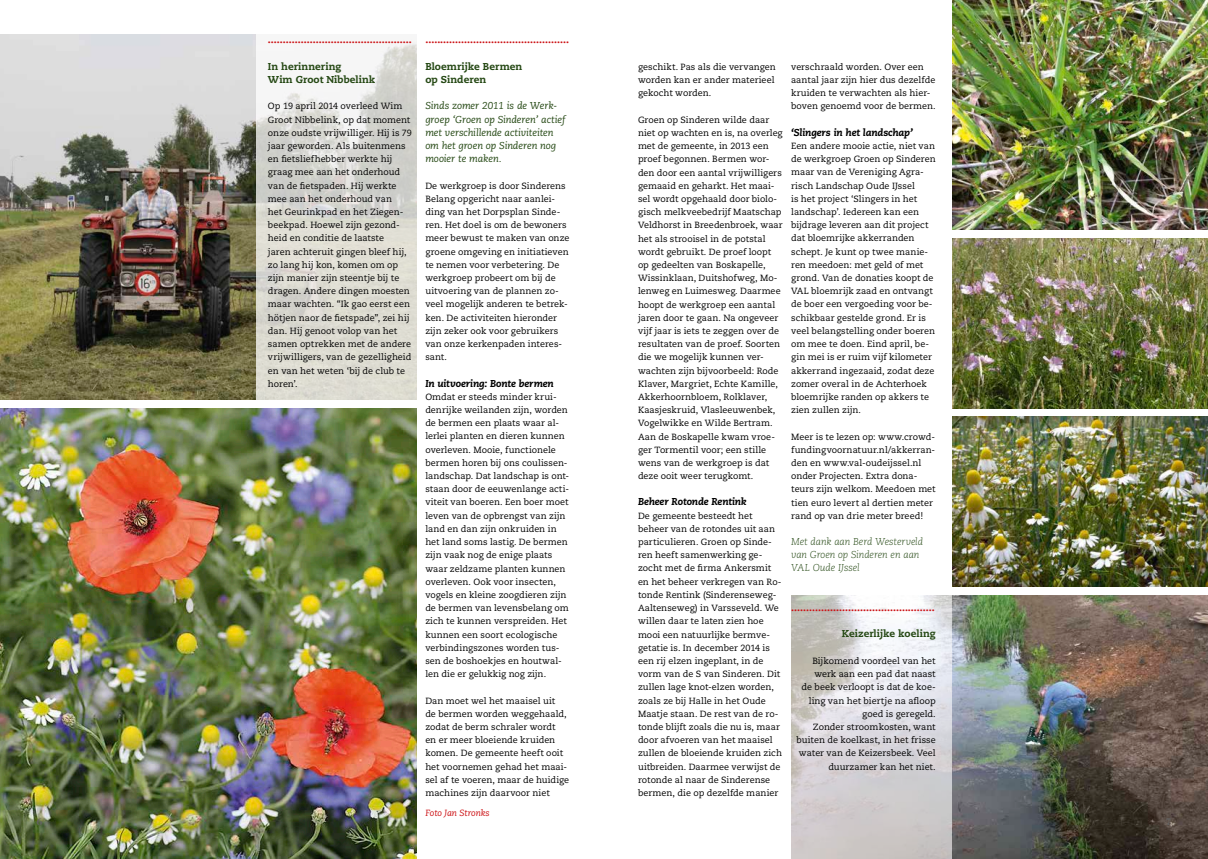
<style>
.page{position:relative;width:1208px;height:859px;background:#fff}
.page>*{position:absolute;margin:0;border:0;box-sizing:border-box;transform-origin:0 0}
.t1{font:800 10px "Caecilia LT Std";color:#cc1316}
.t2{font:italic 10px/13.2px "Caecilia LT Std";letter-spacing:-.005em;color:#264915}
.t3{font:800 10px/13.2px "Caecilia LT Std";color:#264915}
.t4{font:italic 800 10px "Caecilia LT Std";letter-spacing:-.015em;color:#000}
.t5{font:italic 300 10px/13.2px "Caecilia LT Std";letter-spacing:-.015em;color:#264915}
.t6{font:700 10px "Bodoni Std";color:#626262}
.t7{font:9px/13.2px "Caecilia LT Std";color:#000}
.t8{font:italic 9px "Caecilia LT Std";letter-spacing:-.01em;color:#cc1316}
</style>
<div class="page">
<img style="left:0;top:34px;width:417px;height:366px">
<img style="left:0;top:408px;width:417px;height:451px">
<img style="left:952px;top:417px;width:256px;height:170px">
<img style="left:952px;top:238px;width:256px;height:170px">
<img style="left:952px;top:0;width:256px;height:230px">
<img style="left:791px;top:595px;width:417px;height:264px">
<p class="t1" style="left:268px;top:34px;width:145px">................................................</p>
<p class="t3" style="left:268px;top:60px;width:109px">In herinnering<br>Wim Groot Nibbelink</p>
<p class="t7" style="left:268px;top:100px;width:145px">Op 19 april 2014 overleed Wim<br>Groot Nibbelink, op dat moment onze oudste vrijwilliger. Hij is 79 jaar geworden. Als buitenmens en fietsliefhebber werkte hij graag mee aan het onderhoud van de fietspaden. Hij werkte mee aan het onderhoud van<br>het Geurinkpad en het Ziegen&shy;beekpad. Hoewel zijn gezond&shy;heid en conditie de laatste<br>jaren achteruit gingen bleef hij, zo lang hij kon, komen om op zijn manier zijn steentje bij te dragen. Andere dingen moesten maar wachten. “Ik gao eerst een hötjen naor de fietspade”, zei hij dan. Hij genoot volop van het samen optrekken met de andere vrijwilligers, van de gezelligheid en van het weten ‘bij de club te horen’.</p>
<p class="t1" style="left:425px;top:34px;width:145px">................................................</p>
<p class="t3" style="left:425px;top:60px;width:99px">Bloemrijke Bermen op Sinderen</p>
<p class="t2" style="left:425px;top:100px;width:142px">Sinds zomer 2011 is de Werk&shy;groep ‘Groen op Sinderen’ actief met verschillende activiteiten om het groen op Sinderen nog mooier te maken.</p>
<p class="t7" style="left:425px;top:179px;width:146px">De werkgroep is door Sinderens<br>Belang opgericht naar aanlei&shy;ding van het Dorpsplan Sinde&shy;ren. Het doel is om de bewoners meer bewust te maken van onze groene omgeving en initiatieven te nemen voor verbetering. De werkgroep probeert om bij de uitvoering van de plannen zo&shy;veel mogelijk anderen te betrek&shy;ken. De activiteiten hieronder zijn zeker ook voor gebruikers van onze kerkenpaden interes&shy;sant.</p>
<p class="t4" style="left:425px;top:377px;width:130px">In uitvoering: Bonte bermen</p>
<p class="t7" style="left:425px;top:390px;width:145px">Omdat er steeds minder krui&shy;denrijke weilanden zijn, worden de bermen een plaats waar al&shy;lerlei planten en dieren kunnen overleven. Mooie, functionele bermen horen bij ons coulissen&shy;landschap. Dat landschap is ont&shy;staan door de eeuwenlange acti&shy;viteit van boeren. Een boer moet leven van de opbrengst van zijn land en dan zijn onkruiden in het land soms lastig. De bermen zijn vaak nog de enige plaats waar zeldzame planten kunnen overleven. Ook voor insecten, vogels en kleine zoogdieren zijn de bermen van levensbelang om zich te kunnen verspreiden. Het kunnen een soort ecologische verbindingszones worden tus&shy;sen de boshoekjes en houtwal&shy;len die er gelukkig nog zijn.</p>
<p class="t7" style="left:425px;top:694px;width:145px">Dan moet wel het maaisel uit<br>de bermen worden weggehaald, zodat de berm schraler wordt<br>en er meer bloeiende kruiden komen. De gemeente heeft ooit het voornemen gehad het maai&shy;sel af te voeren, maar de huidige machines zijn daarvoor niet</p>
<p class="t7" style="left:638px;top:60px;width:139px">geschikt. Pas als die vervangen worden kan er ander materieel gekocht worden.</p>
<p class="t7" style="left:638px;top:113px;width:146px">Groen op Sinderen wilde daar niet op wachten en is, na overleg met de gemeente, in 2013 een proef begonnen. Bermen wor&shy;den door een aantal vrijwilligers gemaaid en geharkt. Het maai&shy;sel wordt opgehaald door biolo&shy;gisch melkveebedrijf Maatschap<br>Veldhorst in Breedenbroek, waar het als strooisel in de potstal wordt gebruikt. De proef loopt op gedeelten van Boskapelle,<br>Wissinklaan, Duitshofweg, Mo&shy;lenweg en Luimesweg. Daarmee hoopt de werkgroep een aantal jaren door te gaan. Na ongeveer vijf jaar is iets te zeggen over de resultaten van de proef. Soorten die we mogelijk kunnen ver&shy;wachten zijn bijvoorbeeld: Rode<br>Klaver, Margriet, Echte Kamille,<br>Akkerhoornbloem, Rolklaver,<br>Kaasjeskruid, Vlasleeuwenbek,<br>Vogelwikke en Wilde Bertram.<br>Aan de Boskapelle kwam vroe&shy;ger Tormentil voor; een stille wens van de werkgroep is dat deze ooit weer terugkomt.</p>
<p class="t4" style="left:638px;top:496px;width:110px">Beheer Rotonde Rentink</p>
<p class="t7" style="left:638px;top:509px;width:145px">De gemeente besteedt het beheer van de rotondes uit aan particulieren. Groen op Sinde&shy;ren heeft samenwerking ge&shy;zocht met de firma Ankersmit en het beheer verkregen van Ro&shy;tonde Rentink (Sinderenseweg-<br>Aaltenseweg) in Varsseveld. We willen daar te laten zien hoe mooi een natuurlijke bermve&shy;getatie is. In december 2014 is een rij elzen ingeplant, in de vorm van de S van Sinderen. Dit zullen lage knot-elzen worden, zoals ze bij Halle in het Oude<br>Maatje staan. De rest van de ro&shy;tonde blijft zoals die nu is, maar door afvoeren van het maaisel zullen de bloeiende kruiden zich uitbreiden. Daarmee verwijst de rotonde al naar de Sinderense bermen, die op dezelfde manier</p>
<p class="t7" style="left:791px;top:60px;width:146px">verschraald worden. Over een aantal jaar zijn hier dus dezelfde kruiden te verwachten als hier&shy;boven genoemd voor de bermen.</p>
<p class="t4" style="left:791px;top:126px;width:123px">‘Slingers in het landschap’</p>
<p class="t7" style="left:791px;top:139px;width:146px">Een andere mooie actie, niet van de werkgroep Groen op Sinderen maar van de Vereniging Agra&shy;risch Landschap Oude IJssel<br>is het project ‘Slingers in het landschap’. Iedereen kan een bijdrage leveren aan dit project dat bloemrijke akkerranden schept. Je kunt op twee manie&shy;ren meedoen: met geld of met grond. Van de donaties koopt de<br>VAL bloemrijk zaad en ontvangt de boer een vergoeding voor be&shy;schikbaar gestelde grond. Er is veel belangstelling onder boeren om mee te doen. Eind april, be&shy;gin mei is er ruim vijf kilometer akkerrand ingezaaid, zodat deze zomer overal in de Achterhoek bloemrijke randen op akkers te zien zullen zijn.</p>
<p class="t7" style="left:791px;top:430px;width:146px">Meer is te lezen op: www.crowd&shy;fundingvoornatuur.nl/akkerran&shy;den en www.val-oudeijssel.nl onder Projecten. Extra dona&shy;teurs zijn welkom. Meedoen met tien euro levert al dertien meter rand op van drie meter breed!</p>
<p class="t5" style="left:791px;top:535px;width:133px">Met dank aan Berd Westerveld van Groen op Sinderen en aan<br>VAL Oude IJssel</p>
<p class="t1" style="left:791px;top:601px;width:145px">................................................</p>
<p class="t3" style="left:841px;top:627px;width:96px">Keizerlijke koeling</p>
<p class="t7" style="left:796px;top:654px;width:141px;text-align:right">Bijkomend voordeel van het werk aan een pad dat naast<br>de beek verloopt is dat de koe&shy;ling van het biertje na afloop goed is geregeld.<br>Zonder stroomkosten, want buiten de koelkast, in het frisse water van de Keizersbeek. Veel duurzamer kan het niet.</p>
<p class="t8" style="left:425px;top:807px;width:66px">Foto Jan Stronks</p>
<p class="t6" style="left:36px;top:815px;width:8px">6</p>
<p class="t6" style="left:1165px;top:815px;width:8px">7</p>
</div>
